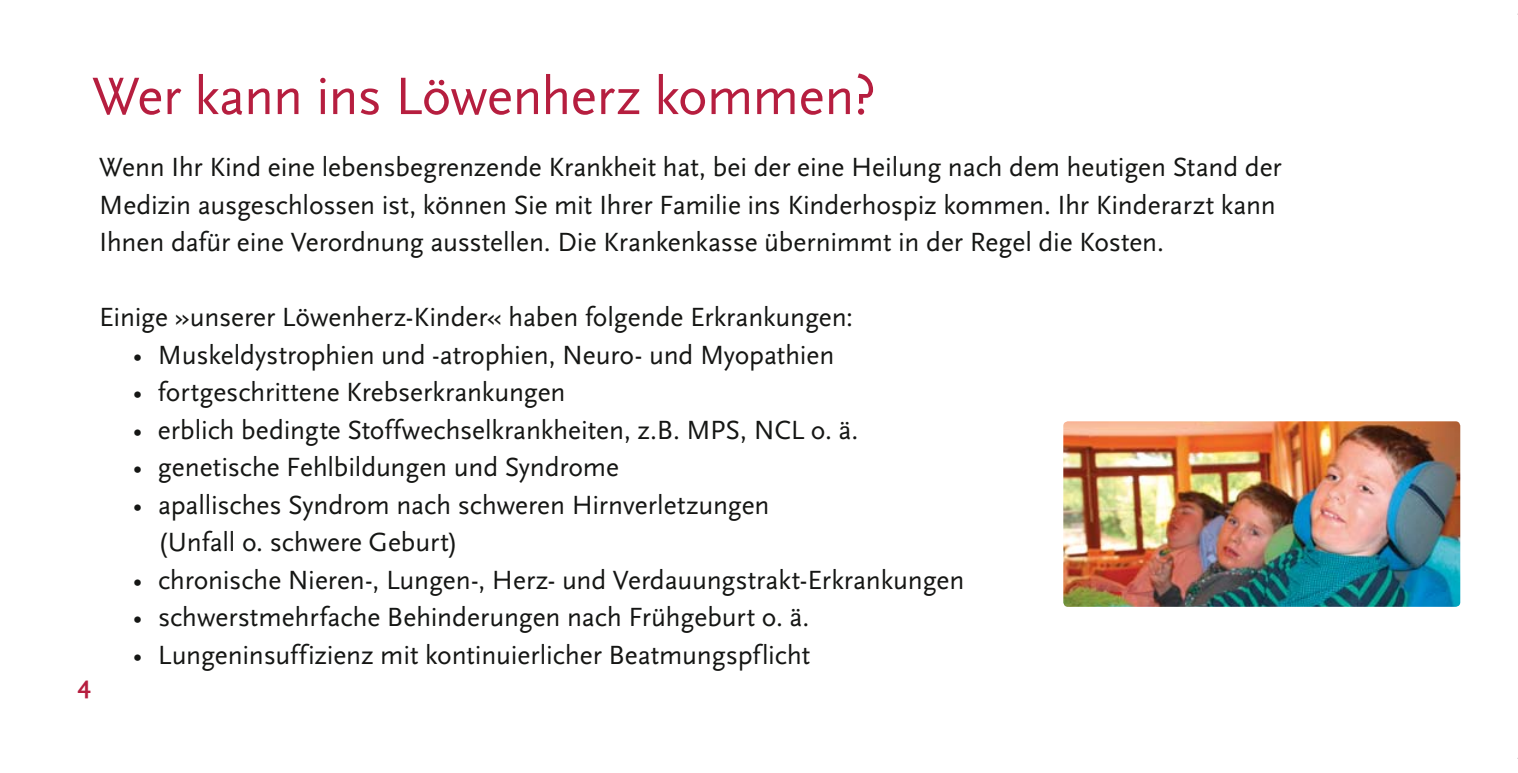
<style>
.page{position:relative;width:1518px;height:773px;background:#fff}
.page>*{position:absolute;margin:0;border:0;box-sizing:border-box;transform-origin:0 0}
.t1{font:55px "Scala Sans";letter-spacing:-.01em;color:#b61e3f}
.t2{font:27.5px/37.5px "Scala Sans";letter-spacing:-.005em;color:#151614}
.t3{font:700 25px "Scala Sans";color:#b61e3f}
</style>
<div class="page">
<img style="left:1063px;top:421px;width:397px;height:186px;border-radius:5px">
<h1 class="t1" style="left:92px;top:71px;width:785px">Wer kann ins Löwenherz kommen?</h1>
<p class="t2" style="left:99px;top:150px;width:1184px">Wenn Ihr Kind eine lebensbegrenzende Krankheit hat, bei der eine Heilung nach dem heutigen Stand der<br>Medizin ausgeschlossen ist, können Sie mit Ihrer Familie ins Kinderhospiz kommen. Ihr Kinderarzt kann<br>Ihnen dafür eine Verordnung ausstellen. Die Krankenkasse übernimmt in der Regel die Kosten.</p>
<p class="t3" style="left:78px;top:669px;width:15px">4</p>
<p class="t2" style="left:99px;top:300px;width:755px">Einige »unserer Löwenherz-Kinder« haben folgende Erkrankungen:</p>
<p class="t2" style="left:133px;top:337px;width:703px">• Muskeldystrophien und -atrophien, Neuro- und Myopathien</p>
<p class="t2" style="left:133px;top:375px;width:434px">• fortgeschrittene Krebserkrankungen</p>
<p class="t2" style="left:133px;top:412px;width:727px">• erblich bedingte Stoffwechselkrankheiten, z.B. MPS, NCL o. ä.</p>
<p class="t2" style="left:133px;top:450px;width:488px">• genetische Fehlbildungen und Syndrome</p>
<p class="t2" style="left:158px;top:487px;width:613px;text-indent:-25px">• apallisches Syndrom nach schweren Hirnverletzungen (Unfall o. schwere Geburt)</p>
<p class="t2" style="left:133px;top:562px;width:833px">• chronische Nieren-, Lungen-, Herz- und Verdauungstrakt-Erkrankungen</p>
<p class="t2" style="left:133px;top:600px;width:678px">• schwerstmehrfache Behinderungen nach Frühgeburt o. ä.</p>
<p class="t2" style="left:133px;top:637px;width:679px">• Lungeninsuffizienz mit kontinuierlicher Beatmungspflicht</p>
</div>
